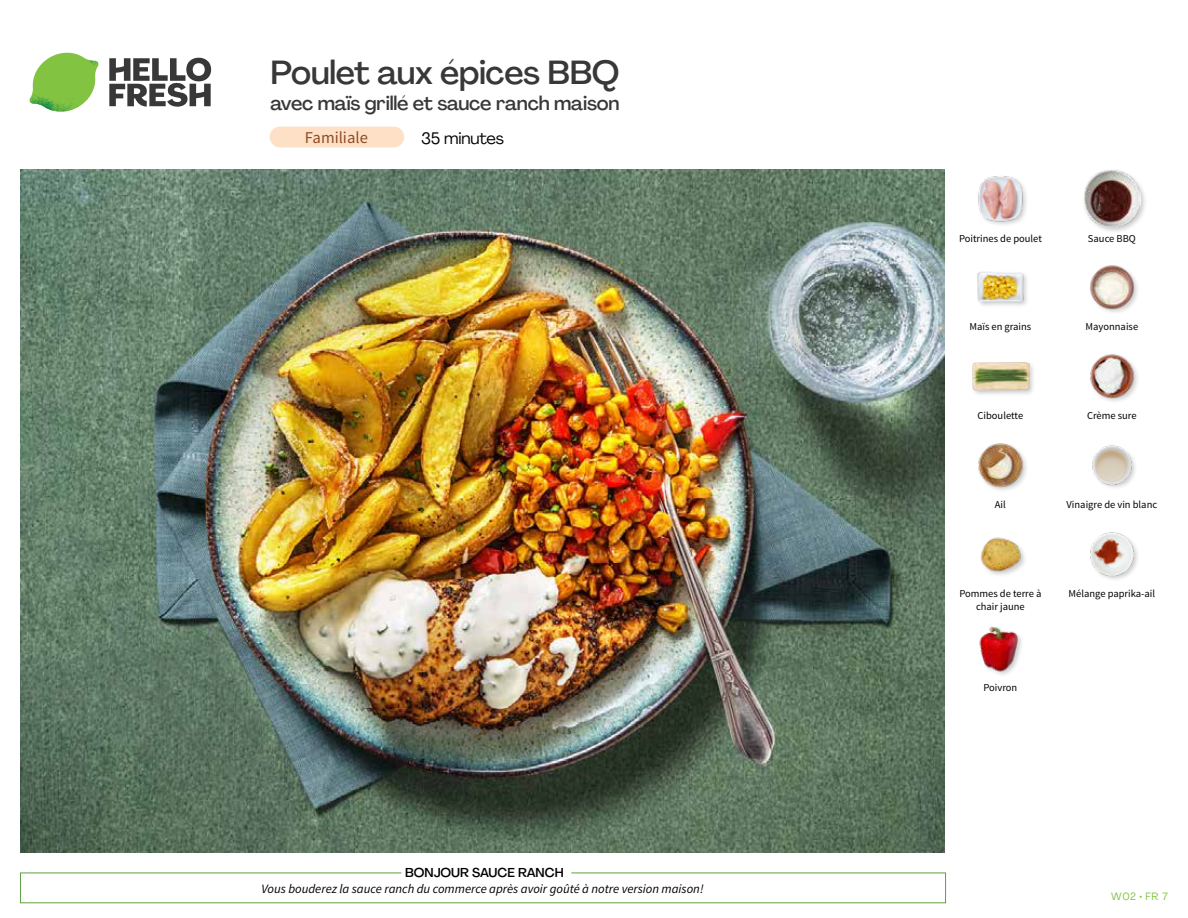
<style>
.page{position:relative;width:1188px;height:918px;background:#fff}
.page>*{position:absolute;margin:0;border:0;box-sizing:border-box;transform-origin:0 0}
.t1{font:500 33px "Agrandir";letter-spacing:-.01em;color:#383839}
.t2{font:500 19.5px "Agrandir";letter-spacing:-.01em;color:#383839}
.t3{font:16.5px "Source Sans Pro";color:#8e4b25}
.t4{font:16.5px "Agrandir";letter-spacing:-.01em;color:#000}
.t5{font:italic 12.75px "Source Sans Pro";color:#000}
.t6{font:500 12.75px "Agrandir";color:#000}
.t7{font:10.5px "Source Sans Pro";color:#000}
.t8{font:10.5px "Agrandir";color:#82c341}
</style>
<div class="page">
<div style="left:270px;top:127px;width:134px;height:20px;background:#fee0c6;border-radius:10px"></div>
<svg style="left:109px;top:57px;width:102px;height:50px"></svg>
<svg style="left:34px;top:53px;width:62px;height:40px"></svg>
<img style="left:67px;top:53px;width:32px;height:26px">
<img style="left:33px;top:75px;width:59px;height:11px">
<img style="left:29px;top:79px;width:61px;height:33px">
<img style="left:65px;top:86px;width:27px;height:25px">
<div style="left:20px;top:873px;width:926px;height:30px;border:1px solid #609f43"></div>
<div style="left:401px;top:865px;width:170px;height:15px;background:#fff"></div>
<img style="left:21px;top:170px;width:924px;height:682px">
<img style="left:979px;top:626px;width:43px;height:49px">
<img style="left:1090px;top:532px;width:48px;height:48px">
<img style="left:980px;top:537px;width:45px;height:38px">
<img style="left:1092px;top:445px;width:43px;height:43px">
<img style="left:978px;top:443px;width:49px;height:48px">
<img style="left:1090px;top:354px;width:48px;height:48px">
<div style="left:972px;top:361px;width:63px;height:37px;background:#000;opacity:.2"></div>
<img style="left:972px;top:361px;width:57px;height:37px">
<img style="left:1090px;top:265px;width:48px;height:48px">
<img style="left:977px;top:272px;width:50px;height:34px">
<div style="left:1082px;top:169px;width:65px;height:65px;background:#000;opacity:.2"></div>
<img style="left:1083px;top:170px;width:58px;height:57px">
<img style="left:978px;top:176px;width:48px;height:49px">
<h1 class="t1" style="left:271px;top:52px;width:350px">Poulet aux épices BBQ</h1>
<h2 class="t2" style="left:271px;top:91px;width:350px">avec maïs grillé et sauce ranch maison</h2>
<h3 class="t3" style="left:305px;top:128px;width:64px">Familiale</h3>
<h3 class="t4" style="left:421px;top:128px;width:85px">35 minutes</h3>
<p class="t6" style="left:405px;top:864px;width:160px">BONJOUR SAUCE RANCH</p>
<p class="t5" style="left:262px;top:881px;width:444px">Vous bouderez la sauce ranch du commerce après avoir goûté à notre version maison!</p>
<p class="t7" style="left:959px;top:232px;width:84px">Poitrines de poulet</p>
<p class="t7" style="left:1088px;top:232px;width:49px">Sauce BBQ</p>
<p class="t7" style="left:969px;top:320px;width:63px">Maïs en grains</p>
<p class="t7" style="left:1086px;top:320px;width:54px">Mayonnaise</p>
<p class="t7" style="left:978px;top:409px;width:47px">Ciboulette</p>
<p class="t7" style="left:1087px;top:409px;width:51px">Crème sure</p>
<p class="t7" style="left:995px;top:498px;width:12px">Ail</p>
<p class="t7" style="left:1067px;top:498px;width:92px">Vinaigre de vin blanc</p>
<p class="t7" style="left:959px;top:587px;width:84px">Pommes de terre à</p>
<p class="t7" style="left:1069px;top:587px;width:88px">Mélange paprika-ail</p>
<p class="t7" style="left:976px;top:600px;width:50px">chair jaune</p>
<p class="t7" style="left:983px;top:681px;width:35px">Poivron</p>
<p class="t8" style="left:1111px;top:890px;width:58px">W02 • FR 7</p>
</div>
